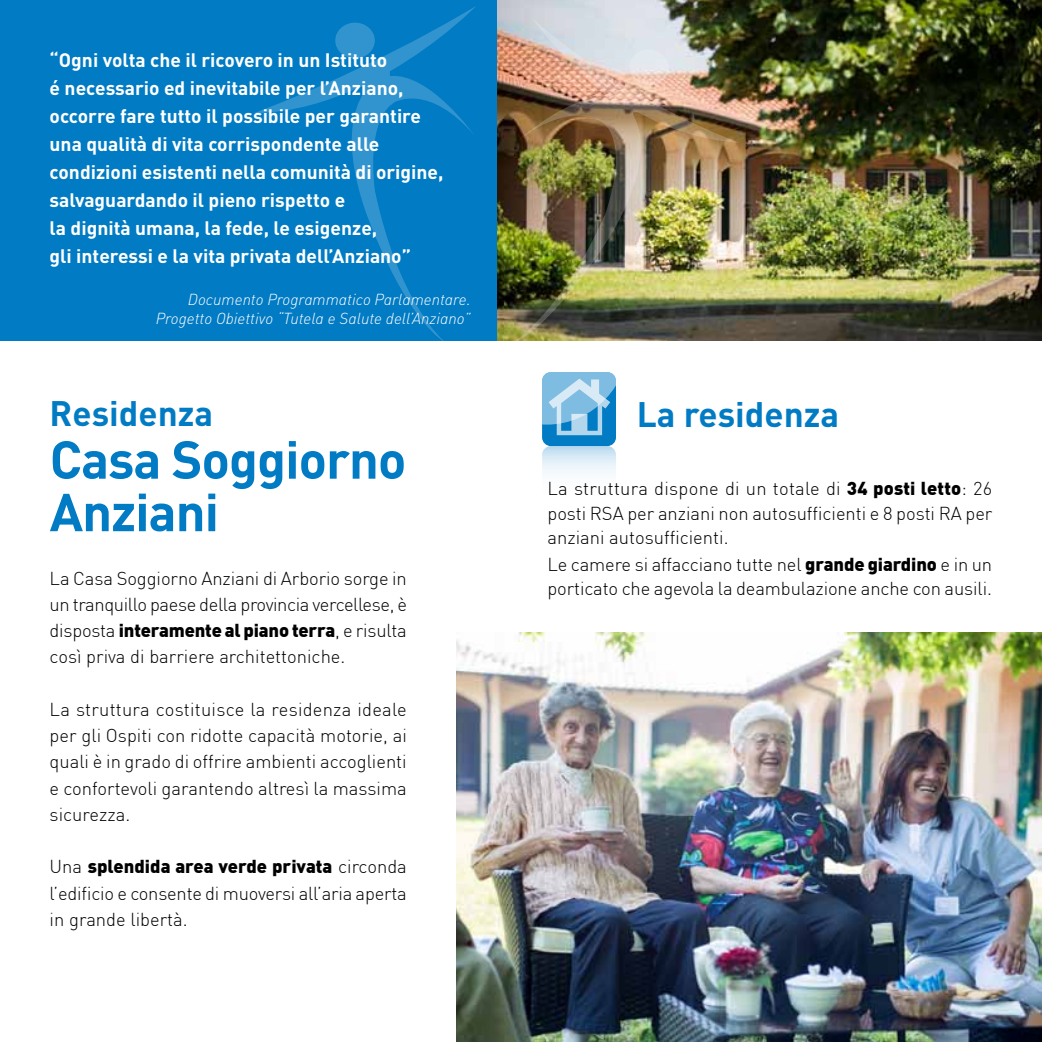
<style>
.page{position:relative;width:1042px;height:1042px;background:#fff}
.page>*{position:absolute;margin:0;border:0;box-sizing:border-box;transform-origin:0 0}
.t1{font:700 52.5px/52.5px "DIN Pro";letter-spacing:-.02em;color:#007bc4}
.t2{font:700 35px "DIN Pro";color:#007bc4}
.t3{font:700 19.25px/28px "DIN Pro";color:#fff}
.t4{font:300 18.38px/26.2px "DIN Pro";letter-spacing:-.005em;color:#000;text-align:justify}
.t5{font:15.75px/18.9px "DIN Light Italic Alt";color:#fff;text-align:right}
.s1{font-weight:900}
</style>
<div class="page">
<img style="left:456px;top:632px;width:586px;height:410px">
<img style="left:496px;top:0;width:546px;height:341px">
<div style="left:0;top:0;width:496px;height:341px;background:#007bc4"></div>
<svg style="left:255px;top:6px;width:221px;height:335px"></svg>
<img style="left:501px;top:18px;width:239px;height:323px">
<div style="left:542px;top:372px;width:74px;height:74px;background:#007bc4;border-radius:9px"></div>
<svg style="left:542px;top:446px;width:74px;height:74px"></svg>
<svg style="left:542px;top:372px;width:74px;height:63px"></svg>
<p class="t3" style="left:50px;top:45px;width:395px">“Ogni volta che il ricovero in un Istituto<br>é necessario ed inevitabile per l’Anziano, occorre fare tutto il possibile per garantire una qualità di vita corrispondente alle condizioni esistenti nella comunità di origine, salvaguardando il pieno rispetto e<br>la dignità umana, la fede, le esigenze,<br>gli interessi e la vita privata dell’Anziano”</p>
<p class="t5" style="left:156px;top:290px;width:316px">Documento Programmatico Parlamentare.<br>Progetto Obiettivo “Tutela e Salute dell’Anziano”</p>
<h2 class="t2" style="left:50px;top:390px;width:165px">Residenza</h2>
<h1 class="t1" style="left:50px;top:431px;width:358px">Casa Soggiorno<br>Anziani</h1>
<p class="t4" style="left:50px;top:564px;width:359px">La Casa Soggiorno Anziani di Arborio sorge in un tranquillo paese della provincia vercellese, è disposta <span class="s1">interamente al piano terra</span>, e risulta così priva di barriere architettoniche.</p>
<p class="t4" style="left:50px;top:696px;width:359px">La struttura costituisce la residenza ideale per gli Ospiti con ridotte capacità motorie, ai quali è in grado di offrire ambienti accoglienti e confortevoli garantendo altresì la massima sicurezza.</p>
<p class="t4" style="left:50px;top:853px;width:359px">Una <span class="s1">splendida area verde privata</span> circonda l’edificio e consente di muoversi all’aria aperta in grande libertà.</p>
<h2 class="t2" style="left:637px;top:391px;width:204px">La residenza</h2>
<p class="t4" style="left:547px;top:476px;width:446px;line-height:24.5px">La struttura dispone di un totale di <span class="s1">34 posti letto</span>: 26 posti RSA per anziani non autosufficienti e 8 posti RA per anziani autosufficienti.</p>
<p class="t4" style="left:547px;top:551px;width:446px;line-height:24.5px">Le camere si affacciano tutte nel <span class="s1">grande giardino</span> e in un porticato che agevola la deambulazione anche con ausili.</p>
</div>
